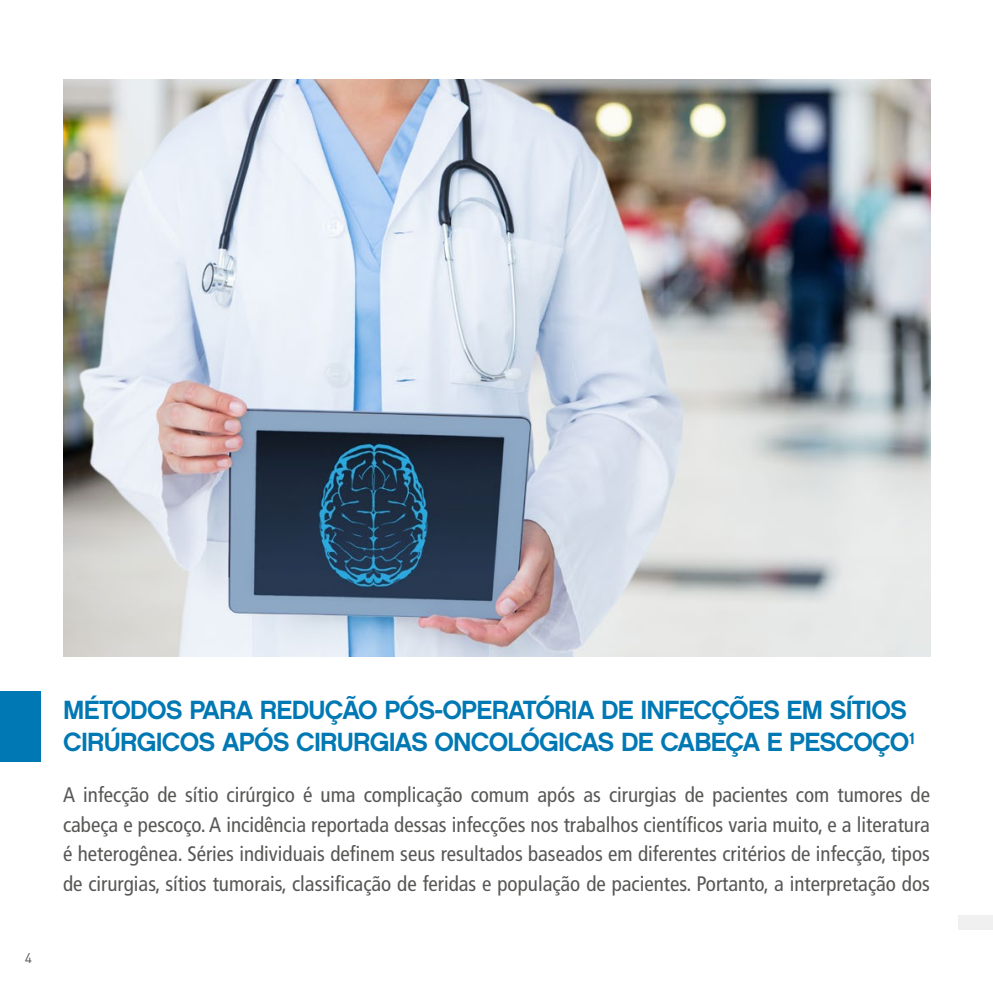
<style>
.page{position:relative;width:993px;height:993px;background:#fff}
.page>*{position:absolute;margin:0;border:0;box-sizing:border-box;transform-origin:0 0}
.t1{font:26.25px/31.5px "Chalet New York Nineteen Eighty";letter-spacing:-.03em;color:#0078b3}
.t2{font:condensed 21px/29.8px "Frutiger";color:#575756;text-align:justify}
.t3{font:14px "DIN";color:#575756}
</style>
<div class="page">
<div style="left:0;top:690px;width:41px;height:71px;background:#0078b3"></div>
<div style="left:957px;top:914px;width:35px;height:15px;background:#f0f0f0"></div>
<img style="left:63px;top:79px;width:866px;height:577px">
<p class="t3" style="left:25px;top:949px;width:9px">4</p>
<p class="t1" style="left:63px;top:694px;width:853px">MÉTODOS PARA REDUÇÃO PÓS-OPERATÓRIA DE INFECÇÕES EM SÍTIOS<br>CIRÚRGICOS APÓS CIRURGIAS ONCOLÓGICAS DE CABEÇA E PESCOÇO¹</p>
<p class="t2" style="left:63px;top:779px;width:868px">A infecção de sítio cirúrgico é uma complicação comum após as cirurgias de pacientes com tumores de cabeça e pescoço. A incidência reportada dessas infecções nos trabalhos científicos varia muito, e a literatura é heterogênea. Séries individuais definem seus resultados baseados em diferentes critérios de infecção, tipos de cirurgias, sítios tumorais, classificação de feridas e população de pacientes. Portanto, a interpretação dos</p>
</div>
